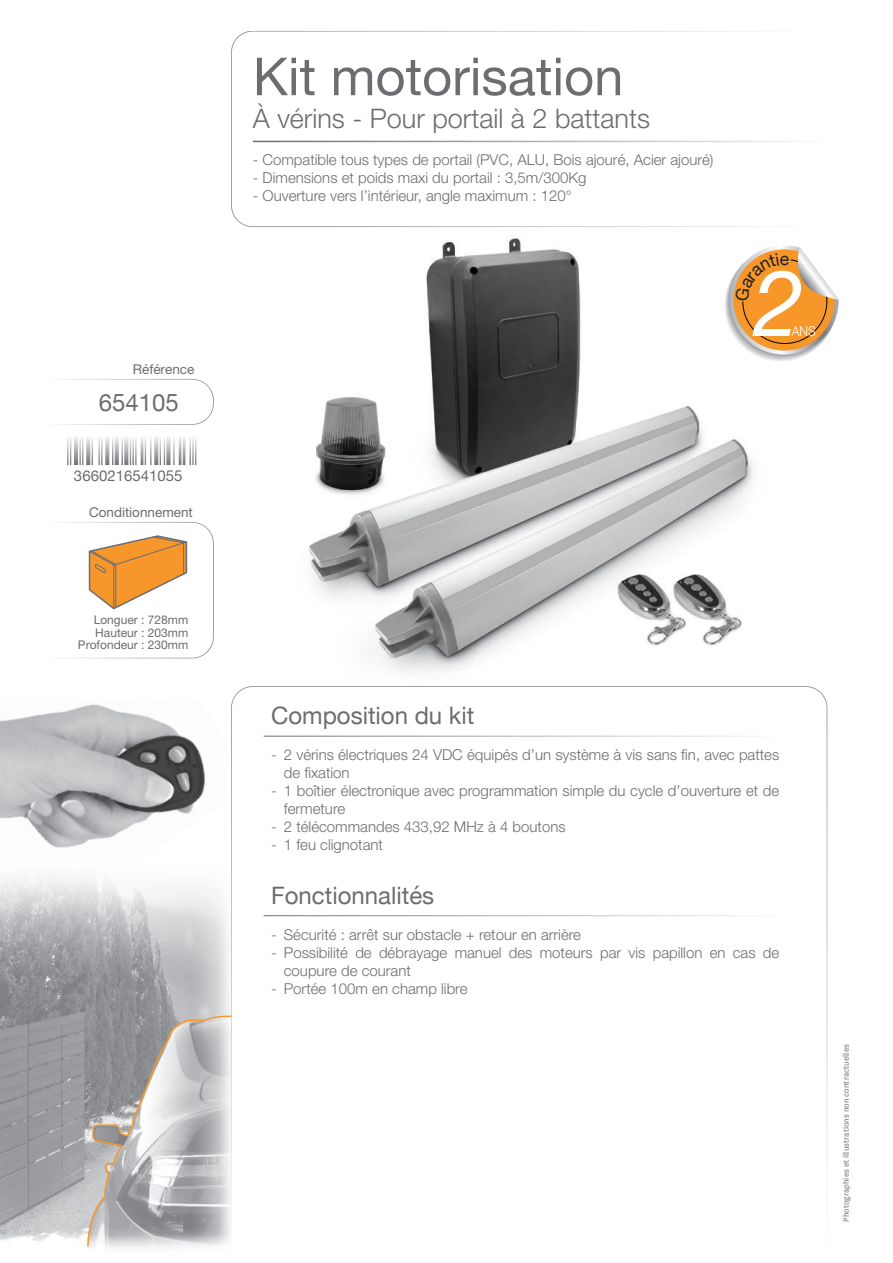
<style>
.page{position:relative;width:893px;height:1263px;background:#fff}
.page>*{position:absolute;margin:0;border:0;box-sizing:border-box;transform-origin:0 0}
.t1{font:52.5px "Helvetica Neue";color:#6c6d70}
.t2{font:300 27px "Helvetica Neue";color:#6c6d70}
.t3{font:24px "Helvetica Neue";color:#6c6d70}
.t4{font:17.55px "Helvetica Neue";color:#231f20}
.t5{font:300 15px/18px "Helvetica Neue";color:#6c6d70}
.t6{font:15px "Helvetica Neue";color:#6c6d70}
.t7{font:300 13.65px "Helvetica Neue";color:#fff;scale:.89 1}
.t8{font:13.5px "Helvetica Neue";color:#6c6d70}
.t9{font:12px/12.3px "Helvetica Neue";color:#6c6d70;text-align:right}
.t10{font:9px "National";color:#808285}
</style>
<div class="page">
<img style="left:0;top:877px;width:229px;height:372px">
<svg style="left:86px;top:1014px;width:145px;height:234px;background:#b8b8b8"></svg>
<img style="left:0;top:704px;width:206px;height:144px">
<svg style="left:231px;top:686px;width:596px;height:531px"></svg>
<svg style="left:231px;top:31px;width:517px;height:196px"></svg>
<svg style="left:59px;top:379px;width:155px;height:86px"></svg>
<svg style="left:60px;top:522px;width:154px;height:137px"></svg>
<hr style="left:253px;top:141px;width:578px;height:1px;background:#fff">
<hr style="left:264px;top:736px;width:523px;height:1px;background:#fff">
<hr style="left:264px;top:915px;width:523px;height:1px;background:#fff">
<img style="left:280px;top:212px;width:502px;height:489px">
<svg style="left:725px;top:245px;width:114px;height:116px"></svg>
<p class="t8" style="left:133px;top:361px;width:63px">Référence</p>
<p class="t3" style="left:99px;top:385px;width:82px">654105</p>
<p class="t6" style="left:74px;top:465px;width:110px">3660216541055</p>
<p class="t8" style="left:89px;top:504px;width:105px">Conditionnement</p>
<p class="t9" style="left:78px;top:614px;width:112px">Longuer : 728mm<br>Hauteur : 203mm<br>Profondeur : 230mm</p>
<p class="t1" style="left:253px;top:39px;width:372px">Kit motorisation</p>
<p class="t2" style="left:253px;top:102px;width:399px">À vérins - Pour portail à 2 battants</p>
<p class="t5" style="left:253px;top:150px;width:462px">- Compatible tous types de portail (PVC, ALU, Bois ajouré, Acier ajouré)</p>
<p class="t5" style="left:253px;top:168px;width:335px">- Dimensions et poids maxi du portail : 3,5m/300Kg</p>
<p class="t5" style="left:253px;top:186px;width:320px">- Ouverture vers l’intérieur, angle maximum : 120°</p>
<p class="t4" style="left:780px;top:246px;width:11px">e</p>
<p class="t7" style="left:792px;top:323px;width:28px">ANS</p>
<p class="t3" style="left:271px;top:698px;width:205px">Composition du kit</p>
<p class="t5" style="left:284px;top:745px;width:497px;text-indent:-13px">- 2 vérins électriques 24 VDC équipés d’un système à vis sans fin, avec pattes de fixation</p>
<p class="t5" style="left:284px;top:781px;width:497px;text-indent:-13px">- 1 boîtier électronique avec programmation simple du cycle d’ouverture et de fermeture</p>
<p class="t5" style="left:271px;top:817px;width:296px">- 2 télécommandes 433,92 MHz à 4 boutons</p>
<p class="t5" style="left:271px;top:835px;width:113px">- 1 feu clignotant</p>
<p class="t3" style="left:271px;top:878px;width:165px">Fonctionnalités</p>
<p class="t5" style="left:271px;top:925px;width:311px">- Sécurité : arrêt sur obstacle + retour en arrière</p>
<p class="t5" style="left:284px;top:943px;width:497px;text-indent:-13px">- Possibilité de débrayage manuel des moteurs par vis papillon en cas de coupure de courant</p>
<p class="t5" style="left:271px;top:979px;width:198px">- Portée 100m en champ libre</p>
<p class="t10" style="left:840px;top:1222px;width:179px;rotate:-90deg">Photographies et illustrations non contractuelles</p>
</div>
